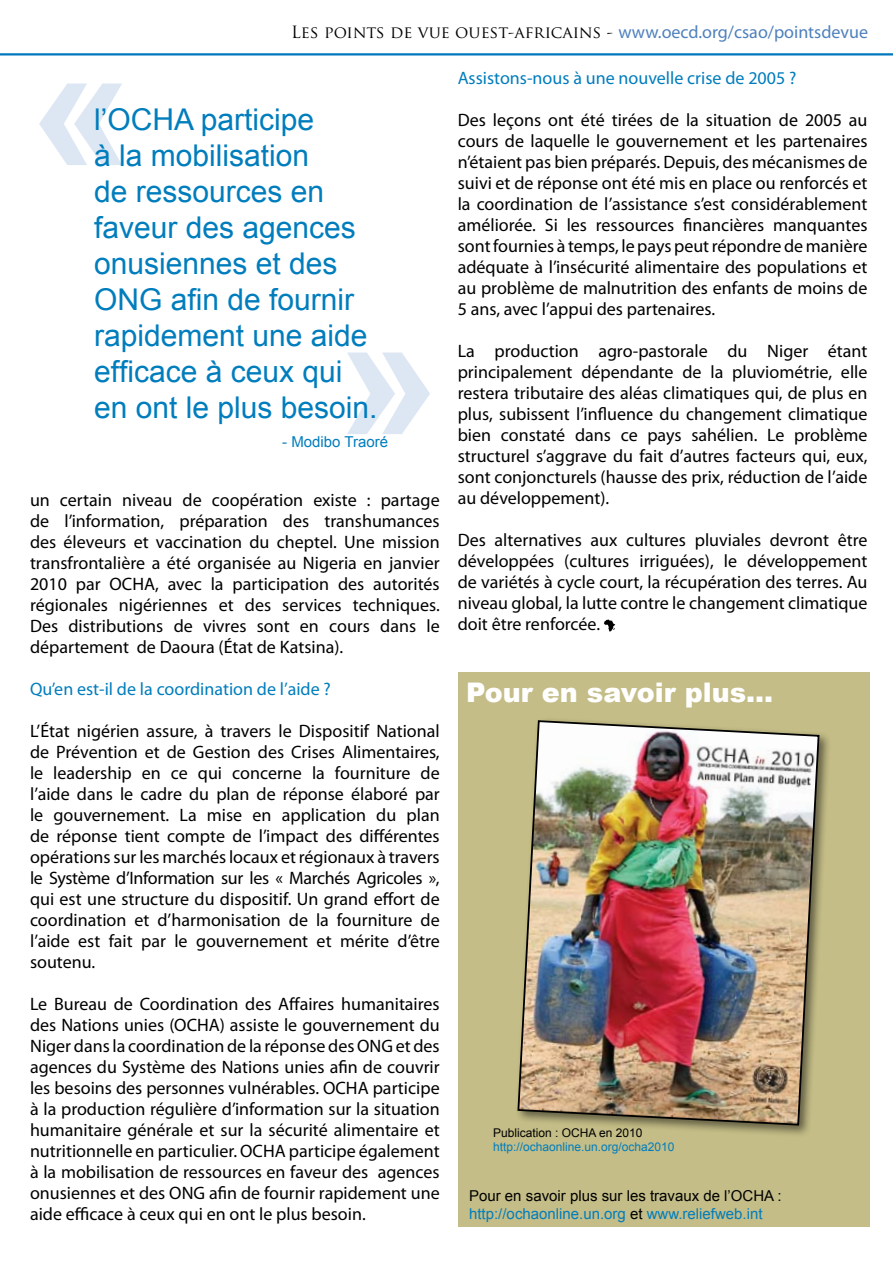
<style>
.page{position:relative;width:893px;height:1263px;background:#fff}
.page>*{position:absolute;margin:0;border:0;box-sizing:border-box;transform-origin:0 0}
.t1{font:30px/36px "Arial";color:#007dbd}
.t2{font:900 27px "Arial";color:#fff}
.t3{font:18px/21px "Myriad Pro";color:#000;text-align:justify}
.t4{font:18px "Myriad Pro";color:#007dbd}
.t5{font:16.5px "Trajan Pro";color:#000}
.t6{font:15px/18px "Arial";color:#007dbd}
.t7{font:12px "Arial";color:#007dbd}
.t8{font:12px "Arial";color:#000}
.s1{font-family:"Myriad Pro";font-size:18px;color:#4f81bc}
.s2{color:#000}
</style>
<div class="page">
<hr style="left:0;top:53px;width:893px;height:2px;background:#0078bc">
<svg style="left:347px;top:352px;width:83px;height:82px"></svg>
<svg style="left:39px;top:84px;width:83px;height:81px"></svg>
<hr style="left:0;top:54px;width:893px;height:2px;background:#0078bc">
<div style="left:458px;top:672px;width:412px;height:555px;background:#c4bd87"></div>
<div style="left:514px;top:716px;width:324px;height:428px;background:#000;opacity:.5"></div>
<img style="left:516px;top:719px;width:304px;height:407px">
<svg style="left:604px;top:620px;width:11px;height:12px"></svg>
<p class="t5" style="left:291px;top:21px;width:578px">Les points de vue ouest-africains - <span class="s1">www.oecd.org/csao/pointsdevue</span></p>
<h1 class="t1" style="left:94px;top:102px;width:285px">l’OCHA participe<br>à la mobilisation<br>de ressources en faveur des agences onusiennes et des<br>ONG afin de fournir rapidement une aide efficace à ceux qui en ont le plus besoin.</h1>
<p class="t6" style="left:282px;top:433px;width:107px">- Modibo Traoré</p>
<p class="t3" style="left:30px;top:489px;width:411px">un certain niveau de coopération existe : partage de l’information, préparation des transhumances des éleveurs et vaccination du cheptel. Une mission transfrontalière a été organisée au Nigeria en janvier 2010 par OCHA, avec la participation des autorités régionales nigériennes et des services techniques.<br>Des distributions de vivres sont en cours dans le département de Daoura (État de Katsina).</p>
<p class="t4" style="left:30px;top:677px;width:302px">Qu’en est-il de la coordination de l’aide ?</p>
<p class="t3" style="left:30px;top:720px;width:411px">L’État nigérien assure, à travers le Dispositif National de Prévention et de Gestion des Crises Alimentaires, le leadership en ce qui concerne la fourniture de l’aide dans le cadre du plan de réponse élaboré par le gouvernement. La mise en application du plan de réponse tient compte de l’impact des différentes opérations sur les marchés locaux et régionaux à travers le Système d’Information sur les « Marchés Agricoles », qui est une structure du dispositif. Un grand effort de coordination et d’harmonisation de la fourniture de l’aide est fait par le gouvernement et mérite d’être soutenu.</p>
<p class="t3" style="left:30px;top:993px;width:411px">Le Bureau de Coordination des Affaires humanitaires des Nations unies (OCHA) assiste le gouvernement du Niger dans la coordination de la réponse des ONG et des agences du Système des Nations unies afin de couvrir les besoins des personnes vulnérables. OCHA participe à la production régulière d’information sur la situation humanitaire générale et sur la sécurité alimentaire et nutritionnelle en particulier. OCHA participe également à la mobilisation de ressources en faveur des agences onusiennes et des ONG afin de fournir rapidement une aide efficace à ceux qui en ont le plus besoin.</p>
<p class="t4" style="left:458px;top:67px;width:340px">Assistons-nous à une nouvelle crise de 2005 ?</p>
<p class="t3" style="left:458px;top:109px;width:411px">Des leçons ont été tirées de la situation de 2005 au cours de laquelle le gouvernement et les partenaires n’étaient pas bien préparés. Depuis, des mécanismes de suivi et de réponse ont été mis en place ou renforcés et la coordination de l’assistance s’est considérablement améliorée. Si les ressources financières manquantes sont fournies à temps, le pays peut répondre de manière adéquate à l’insécurité alimentaire des populations et au problème de malnutrition des enfants de moins de 5 ans, avec l’appui des partenaires.</p>
<p class="t3" style="left:458px;top:340px;width:411px">La production agro-pastorale du Niger étant principalement dépendante de la pluviométrie, elle restera tributaire des aléas climatiques qui, de plus en plus, subissent l’influence du changement climatique bien constaté dans ce pays sahélien. Le problème structurel s’aggrave du fait d’autres facteurs qui, eux, sont conjoncturels (hausse des prix, réduction de l’aide au développement).</p>
<p class="t3" style="left:458px;top:529px;width:411px">Des alternatives aux cultures pluviales devront être développées (cultures irriguées), le développement de variétés à cycle court, la récupération des terres. Au niveau global, la lutte contre le changement climatique doit être renforcée.</p>
<h2 class="t2" style="left:466px;top:673px;width:309px">Pour en savoir plus...</h2>
<p class="t8" style="left:493px;top:1125px;width:151px">Publication : OCHA en 2010</p>
<p class="t7" style="left:493px;top:1139px;width:183px">http://ochaonline.un.org/ocha2010</p>
<p class="t6" style="left:469px;top:1186px;width:314px"><span class="s2">Pour en savoir plus sur les travaux de l’OCHA : </span>http://ochaonline.un.org <span class="s2">et</span> www.reliefweb.int</p>
</div>
